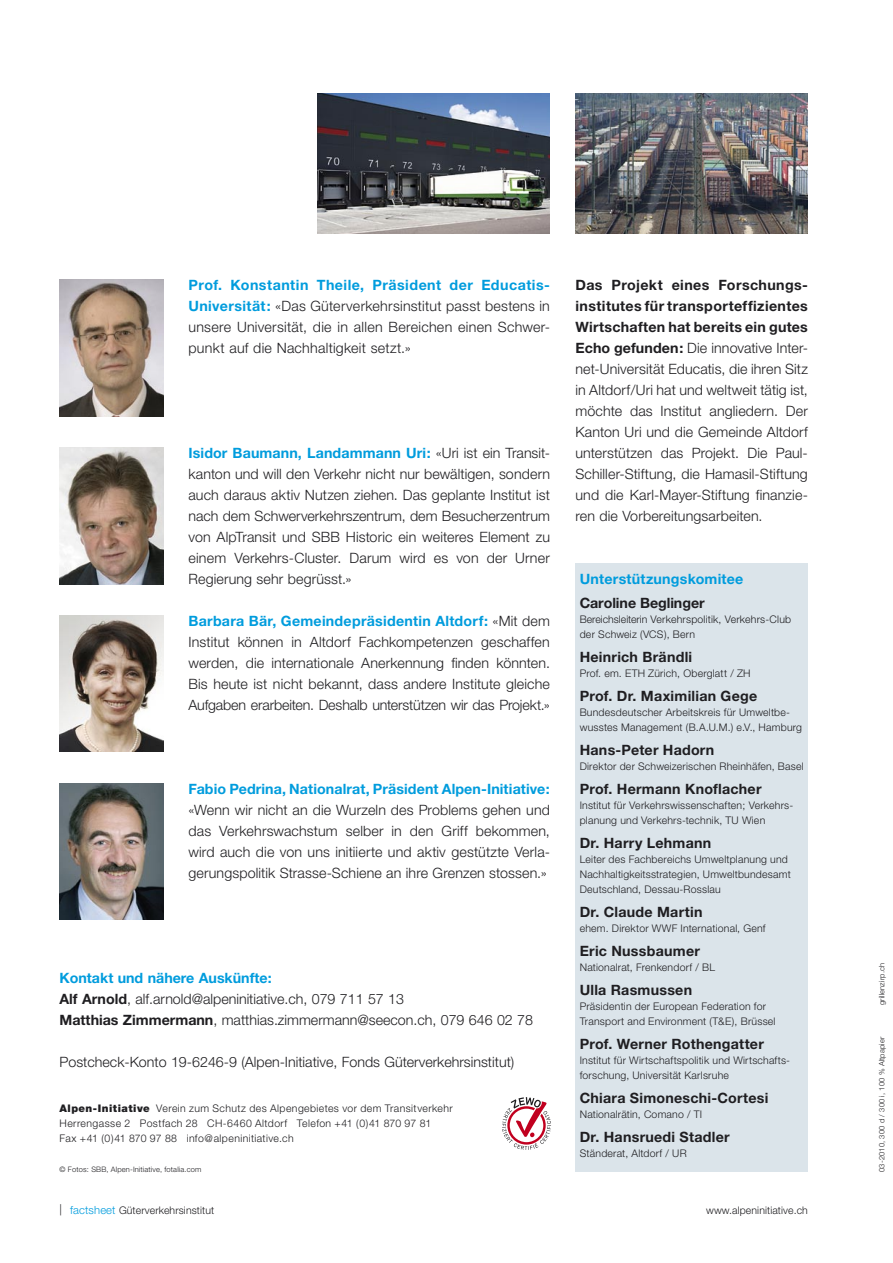
<style>
.page{position:relative;width:893px;height:1263px;background:#fff}
.page>*{position:absolute;margin:0;border:0;box-sizing:border-box;transform-origin:0 0}
.t1{font:300 14.25px/21px "Helvetica Neue";color:#1f1e21;text-align:justify}
.t2{font:700 14.25px "Helvetica Neue";letter-spacing:.015em;color:#1f1e21}
.t3{font:700 14.25px "Helvetica Neue";letter-spacing:.005em;color:#009cdd}
.t4{font:700 14.25px "Helvetica Neue";letter-spacing:-.005em;color:#1f1e21}
.t5{font:300 10.5px/15px "Helvetica Neue";letter-spacing:.02em;color:#1f1e21}
.t6{font:300 10.5px/15px "Helvetica Neue";letter-spacing:.04em;color:#1f1e21}
.t7{font:300 7.5px "Helvetica Neue";letter-spacing:.02em;color:#1f1e21}
.s1{font-weight:700;color:#009cdd}
.s2{font-weight:700}
.s3{font-weight:900}
.s4{font-size:11.25px}
.s5{font-size:11.25px;color:#009cdd}
</style>
<div class="page">
<img style="left:575px;top:94px;width:233px;height:140px">
<img style="left:317px;top:94px;width:233px;height:140px">
<img style="left:60px;top:615px;width:103px;height:137px">
<img style="left:60px;top:783px;width:103px;height:137px">
<img style="left:60px;top:279px;width:103px;height:137px">
<img style="left:60px;top:447px;width:103px;height:137px">
<svg style="left:502px;top:1097px;width:49px;height:53px"></svg>
<div style="left:575px;top:564px;width:233px;height:608px;background:#dbe4ea"></div>
<p class="t1" style="left:189px;top:274px;width:363px"><span class="s1">Prof. Konstantin Theile, Präsident der Educatis-Universität:</span> «Das Güterverkehrsinstitut passt bestens in unsere Universität, die in allen Bereichen einen Schwer&shy;punkt auf die Nachhaltigkeit setzt.»</p>
<p class="t1" style="left:189px;top:442px;width:363px"><span class="s1">Isidor Baumann, Landammann Uri:</span> «Uri ist ein Transit&shy;kanton und will den Verkehr nicht nur bewältigen, sondern auch daraus aktiv Nutzen ziehen. Das geplante Institut ist nach dem Schwerverkehrszentrum, dem Besucherzentrum von AlpTransit und SBB Historic ein weiteres Element zu einem Verkehrs-Cluster. Darum wird es von der Urner Regierung sehr begrüsst.»</p>
<p class="t1" style="left:189px;top:610px;width:363px"><span class="s1">Barbara Bär, Gemeindepräsidentin Altdorf:</span> «Mit dem Institut können in Altdorf Fachkompetenzen geschaffen werden, die internationale Anerkennung finden könnten.<br>Bis heute ist nicht bekannt, dass andere Institute gleiche Aufgaben erarbeiten. Deshalb unterstützen wir das Projekt.»</p>
<p class="t3" style="left:189px;top:780px;width:363px">Fabio Pedrina, Nationalrat, Präsident Alpen-Initiative:</p>
<p class="t1" style="left:189px;top:799px;width:363px">«Wenn wir nicht an die Wurzeln des Problems gehen und das Verkehrswachstum selber in den Griff bekommen, wird auch die von uns initiierte und aktiv gestützte Verla&shy;gerungspolitik Strasse-Schiene an ihre Grenzen stossen.»</p>
<p class="t1" style="left:60px;top:967px;width:475px;text-align:left"><span class="s1">Kontakt und nähere Auskünfte:<br></span><span class="s2">Alf Arnold</span>, alf.arnold@alpeninitiative.ch, 079 711 57 13<br><span class="s2">Matthias Zimmermann</span>, matthias.zimmermann@seecon.ch, 079 646 02 78</p>
<p class="t1" style="left:60px;top:1051px;width:456px">Postcheck-Konto 19-6246-9 (Alpen-Initiative, Fonds Güterverkehrsinstitut)</p>
<p class="t6" style="left:60px;top:1101px;width:395px"><span class="s3">Alpen-Initiative</span> Verein zum Schutz des Alpengebietes vor dem Transitverkehr<br>Herrengasse 2 Postfach 28 CH-6460 Altdorf Telefon +41 (0)41 870 97 81<br>Fax +41 (0)41 870 97 88 info@alpeninitiative.ch</p>
<p class="t7" style="left:60px;top:1165px;width:143px">© Fotos: SBB, Alpen-Initiative, fotalia.com</p>
<p class="t1" style="left:575px;top:274px;width:234px"><span class="s2">Das Projekt eines Forschungs&shy;institutes für transporteffizientes Wirtschaften hat bereits ein gutes Echo gefunden:</span> Die innovative Inter&shy;net-Universität Educatis, die ihren Sitz in Altdorf/Uri hat und weltweit tätig ist, möchte das Institut angliedern. Der Kanton Uri und die Gemeinde Altdorf unterstützen das Projekt. Die Paul-Schiller-Stiftung, die Hamasil-Stiftung und die Karl-Mayer-Stiftung finanzie&shy;ren die Vorbereitungsarbeiten.</p>
<p class="t3" style="left:580px;top:570px;width:165px">Unterstützungskomitee</p>
<p class="t4" style="left:580px;top:594px;width:126px">Caroline Beglinger</p>
<p class="t5" style="left:580px;top:611px;width:213px">Bereichsleiterin Verkehrspolitik, Verkehrs-Club der Schweiz (VCS), Bern</p>
<p class="t2" style="left:580px;top:648px;width:114px">Heinrich Brändli</p>
<p class="t5" style="left:580px;top:665px;width:172px">Prof. em. ETH Zürich, Oberglatt / ZH</p>
<p class="t2" style="left:580px;top:687px;width:179px">Prof. Dr. Maximilian Gege</p>
<p class="t5" style="left:580px;top:704px;width:224px">Bundesdeutscher Arbeitskreis für Umweltbe&shy;wusstes Management (B.A.U.M.) e.V., Hamburg</p>
<p class="t2" style="left:580px;top:741px;width:136px">Hans-Peter Hadorn</p>
<p class="t5" style="left:580px;top:758px;width:225px">Direktor der Schweizerischen Rheinhäfen, Basel</p>
<p class="t2" style="left:580px;top:780px;width:183px">Prof. Hermann Knoflacher</p>
<p class="t5" style="left:580px;top:797px;width:215px">Institut für Verkehrswissenschaften; Verkehrs&shy;planung und Verkehrs-technik, TU Wien</p>
<p class="t2" style="left:580px;top:834px;width:133px">Dr. Harry Lehmann</p>
<p class="t5" style="left:580px;top:851px;width:213px">Leiter des Fachbereichs Umweltplanung und<br>Nachhaltigkeitsstrategien, Umweltbundesamt<br>Deutschland, Dessau-Rosslau</p>
<p class="t2" style="left:580px;top:903px;width:124px">Dr. Claude Martin</p>
<p class="t5" style="left:580px;top:920px;width:187px">ehem. Direktor WWF International, Genf</p>
<p class="t2" style="left:580px;top:942px;width:122px">Eric Nussbaumer</p>
<p class="t5" style="left:580px;top:959px;width:137px">Nationalrat, Frenkendorf / BL</p>
<p class="t2" style="left:580px;top:981px;width:114px">Ulla Rasmussen</p>
<p class="t5" style="left:580px;top:998px;width:197px">Präsidentin der European Federation for<br>Transport and Environment (T&amp;E), Brüssel</p>
<p class="t2" style="left:580px;top:1035px;width:186px">Prof. Werner Rothengatter</p>
<p class="t5" style="left:580px;top:1052px;width:212px">Institut für Wirtschaftspolitik und Wirtschafts&shy;forschung, Universität Karlsruhe</p>
<p class="t2" style="left:580px;top:1089px;width:190px">Chiara Simoneschi-Cortesi</p>
<p class="t5" style="left:580px;top:1106px;width:124px">Nationalrätin, Comano / TI</p>
<p class="t2" style="left:580px;top:1128px;width:152px">Dr. Hansruedi Stadler</p>
<p class="t5" style="left:580px;top:1145px;width:108px">Ständerat, Altdorf / UR</p>
<p class="t5" style="left:60px;top:1202px;width:156px"><span class="s4">|</span> <span class="s5">factsheet</span> Güterverkehrsinstitut</p>
<p class="t5" style="left:706px;top:1202px;width:103px">www.alpeninitiative.ch</p>
<p class="t7" style="left:877px;top:1005px;width:44px;rotate:-90deg">grillenzirp.ch</p>
<p class="t7" style="left:877px;top:1172px;width:137px;rotate:-90deg">03-2010, 300 d / 300 i, 100 % Altpapier</p>
</div>
